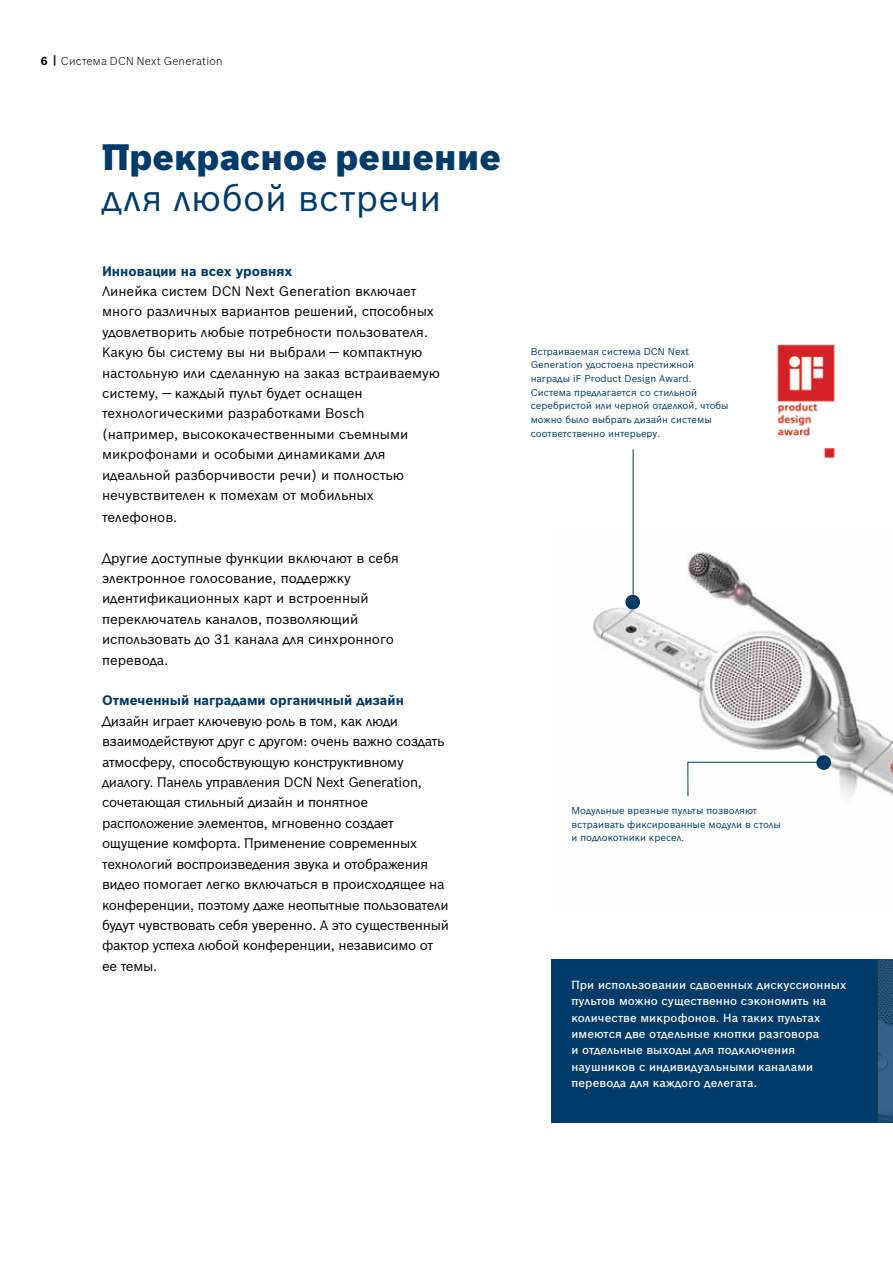
<style>
.page{position:relative;width:893px;height:1263px;background:#fff}
.page>*{position:absolute;margin:0;border:0;box-sizing:border-box;transform-origin:0 0}
.t1{font:900 36px "Bosch Sans";color:#003b6a}
.t2{font:36px "Bosch Sans";letter-spacing:.01em;color:#003b6a}
.t3{font:13.5px/20.4px "Bosch Sans";letter-spacing:-.005em;color:#000}
.t4{font:700 13.5px "Bosch Sans";color:#003b6a}
.t5{font:500 11.55px/16.4px "Bosch Sans";letter-spacing:.01em;color:#fff}
.t6{font:300 11.25px "Bosch Sans";letter-spacing:.02em;color:#000}
.t7{font:9.75px/13.6px "Bosch Sans";color:#003b6a}
.s1{font-weight:700}
</style>
<div class="page">
<img style="left:593px;top:531px;width:300px;height:266px">
<img style="left:777px;top:344px;width:58px;height:114px">
<div style="left:551px;top:959px;width:327px;height:164px;background:#003b6a"></div>
<hr style="left:633px;top:449px;width:1px;height:153px;background:#003b6a">
<div style="left:625px;top:595px;width:15px;height:14px;background:#003b6a;border-radius:50%"></div>
<div style="left:816px;top:755px;width:15px;height:15px;background:#003b6a;border-radius:50%"></div>
<svg style="left:878px;top:959px;width:15px;height:164px;background:#2d587b"></svg>
<svg style="left:687px;top:761px;width:140px;height:36px"></svg>
<p class="t6" style="left:41px;top:53px;width:183px"><span class="s1">6 |</span> Система DCN Next Generation</p>
<h1 class="t1" style="left:102px;top:129px;width:400px">Прекрасное решение</h1>
<h1 class="t2" style="left:102px;top:171px;width:341px">для любой встречи</h1>
<p class="t4" style="left:102px;top:260px;width:192px">Инновации на всех уровнях</p>
<p class="t3" style="left:102px;top:280px;width:339px">Линейка систем DCN Next Generation включает много различных вариантов решений, способных удовлетворить любые потребности пользователя.<br>Какую бы систему вы ни выбрали — компактную настольную или сделанную на заказ встраиваемую систему, — каждый пульт будет оснащен технологическими разработками Bosch (например, высококачественными съемными микрофонами и особыми динамиками для идеальной разборчивости речи) и полностью нечувствителен к помехам от мобильных телефонов.</p>
<p class="t3" style="left:102px;top:546px;width:298px">Другие доступные функции включают в себя электронное голосование, поддержку идентификационных карт и встроенный переключатель каналов, позволяющий использовать до 31 канала для синхронного перевода.</p>
<p class="t4" style="left:102px;top:690px;width:303px">Отмеченный наградами органичный дизайн</p>
<p class="t3" style="left:102px;top:710px;width:348px">Дизайн играет ключевую роль в том, как люди взаимодействуют друг с другом: очень важно создать атмосферу, способствующую конструктивному диалогу. Панель управления DCN Next Generation, сочетающая стильный дизайн и понятное расположение элементов, мгновенно создает ощущение комфорта. Применение современных технологий воспроизведения звука и отображения видео помогает легко включаться в происходящее на конференции, поэтому даже неопытные пользователи будут чувствовать себя уверенно. А это существенный фактор успеха любой конференции, независимо от ее темы.</p>
<p class="t7" style="left:531px;top:344px;width:200px">Встраиваемая система DCN Next Generation удостоена престижной награды iF Product Design Award.<br>Система предлагается со стильной серебристой или черной отделкой, чтобы можно было выбрать дизайн системы соответственно интерьеру.</p>
<p class="t7" style="left:571px;top:803px;width:211px">Модульные врезные пульты позволяют встраивать фиксированные модули в столы и подлокотники кресел.</p>
<p class="t5" style="left:571px;top:976px;width:276px">При использовании сдвоенных дискуссионных пультов можно существенно сэкономить на количестве микрофонов. На таких пультах имеются две отдельные кнопки разговора<br>и отдельные выходы для подключения наушников с индивидуальными каналами перевода для каждого делегата.</p>
</div>
